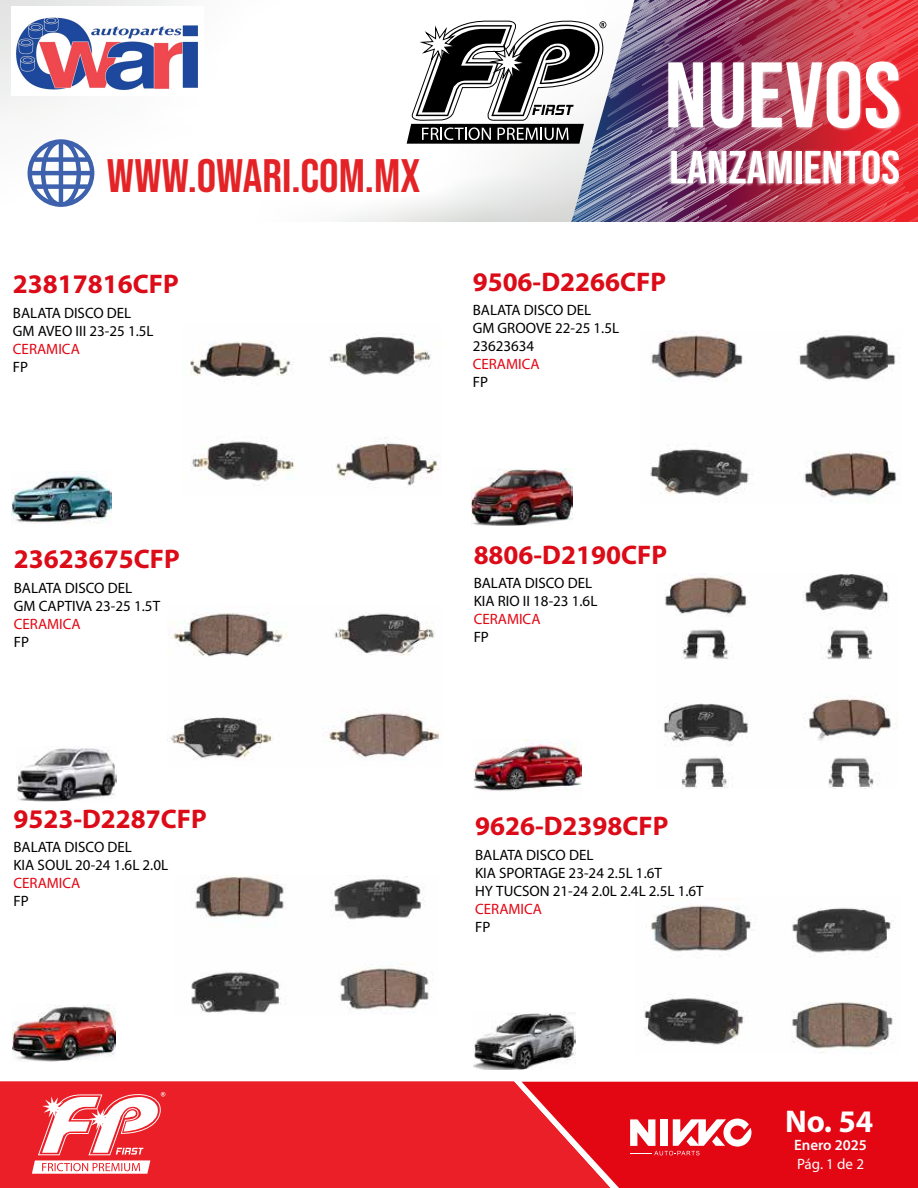
<style>
.page{position:relative;width:918px;height:1188px;background:#fff}
.page>*{position:absolute;margin:0;border:0;box-sizing:border-box;transform-origin:0 0}
.t1{font:99.75px "Bebas Kai";color:#fff}
.t2{font:92.4px "Bebas Neue";color:#fff;scale:1.09 1}
.t3{font:49.8px "Bebas Kai";color:#fff}
.t4{font:46.8px "Bebas Neue";color:#e42327;scale:1.04 1}
.t5{font:46.2px "Bebas Neue";color:#fff;scale:1.08 1}
.t6{font:700 31.5px "Myriad Pro";color:#fff}
.t7{font:700 27px "Myriad Pro";color:#dc0b18}
.t8{font:15px/18px "Myriad Pro";color:#000}
.t9{font:15px "Myriad Pro";color:#e30613}
.t10{font:600 15px "Myriad Pro";color:#fff}
.t11{font:15px "Myriad Pro";color:#fff}
</style>
<div class="page">
<svg style="left:610px;top:1082px;width:308px;height:106px;background:#e41723"></svg>
<img style="left:190px;top:335px;width:250px;height:152px">
<img style="left:650px;top:332px;width:247px;height:171px">
<img style="left:12px;top:471px;width:100px;height:53px">
<img style="left:472px;top:469px;width:101px;height:57px">
<img style="left:168px;top:612px;width:273px;height:149px">
<img style="left:17px;top:747px;width:100px;height:54px">
<img style="left:644px;top:905px;width:251px;height:148px">
<img style="left:191px;top:876px;width:238px;height:138px">
<img style="left:663px;top:574px;width:235px;height:215px">
<img style="left:474px;top:1013px;width:102px;height:56px">
<img style="left:12px;top:1004px;width:104px;height:57px">
<img style="left:473px;top:740px;width:109px;height:51px">
<svg style="left:0;top:0;width:407px;height:222px"></svg>
<img style="left:11px;top:7px;width:193px;height:89px">
<svg style="left:28px;top:10px;width:340px;height:209px"></svg>
<svg style="left:0;top:1082px;width:610px;height:106px;background:#e92028"></svg>
<svg style="left:16px;top:1092px;width:189px;height:82px"></svg>
<img style="left:407px;top:0;width:511px;height:222px">
<h1 class="t1" style="left:576px;top:38px;width:250px">NUEVOS</h1>
<h3 class="t3" style="left:579px;top:142px;width:239px">LANZAMIENTOS</h3>
<h2 class="t2" style="left:664px;top:43px;width:219px">NUEVOS</h2>
<h3 class="t4" style="left:107px;top:149px;width:303px">WWW.OWARI.COM.MX</h3>
<h3 class="t5" style="left:669px;top:141px;width:215px">LANZAMIENTOS</h3>
<h3 class="t7" style="left:13px;top:267px;width:167px">23817816CFP</h3>
<p class="t8" style="left:13px;top:304px;width:142px">BALATA DISCO DEL<br>GM AVEO III 23-25 1.5L</p>
<p class="t9" style="left:13px;top:340px;width:68px">CERAMICA</p>
<p class="t8" style="left:13px;top:358px;width:17px">FP</p>
<h3 class="t7" style="left:14px;top:542px;width:167px">23623675CFP</h3>
<p class="t8" style="left:14px;top:579px;width:148px">BALATA DISCO DEL<br>GM CAPTIVA 23-25 1.5T</p>
<p class="t9" style="left:14px;top:614px;width:68px">CERAMICA</p>
<p class="t8" style="left:14px;top:633px;width:17px">FP</p>
<h3 class="t7" style="left:14px;top:801px;width:195px">9523-D2287CFP</h3>
<p class="t8" style="left:14px;top:838px;width:156px">BALATA DISCO DEL<br>KIA SOUL 20-24 1.6L 2.0L</p>
<p class="t9" style="left:14px;top:874px;width:68px">CERAMICA</p>
<p class="t8" style="left:14px;top:892px;width:17px">FP</p>
<h3 class="t7" style="left:473px;top:264px;width:195px">9506-D2266CFP</h3>
<p class="t8" style="left:473px;top:301px;width:148px">BALATA DISCO DEL<br>GM GROOVE 22-25 1.5L<br>23623634</p>
<p class="t9" style="left:473px;top:355px;width:68px">CERAMICA</p>
<p class="t8" style="left:473px;top:373px;width:17px">FP</p>
<h3 class="t7" style="left:474px;top:537px;width:195px">8806-D2190CFP</h3>
<p class="t8" style="left:474px;top:574px;width:125px">BALATA DISCO DEL<br>KIA RIO II 18-23 1.6L</p>
<p class="t9" style="left:474px;top:610px;width:68px">CERAMICA</p>
<p class="t8" style="left:474px;top:628px;width:17px">FP</p>
<h3 class="t7" style="left:475px;top:809px;width:195px">9626-D2398CFP</h3>
<p class="t8" style="left:475px;top:846px;width:230px">BALATA DISCO DEL<br>KIA SPORTAGE 23-24 2.5L 1.6T<br>HY TUCSON 21-24 2.0L 2.4L 2.5L 1.6T</p>
<p class="t9" style="left:475px;top:900px;width:68px">CERAMICA</p>
<p class="t8" style="left:475px;top:918px;width:17px">FP</p>
<h3 class="t6" style="left:785px;top:1101px;width:90px">No. 54</h3>
<p class="t10" style="left:794px;top:1135px;width:74px">Enero 2025</p>
<p class="t11" style="left:797px;top:1155px;width:69px">Pág. 1 de 2</p>
</div>
